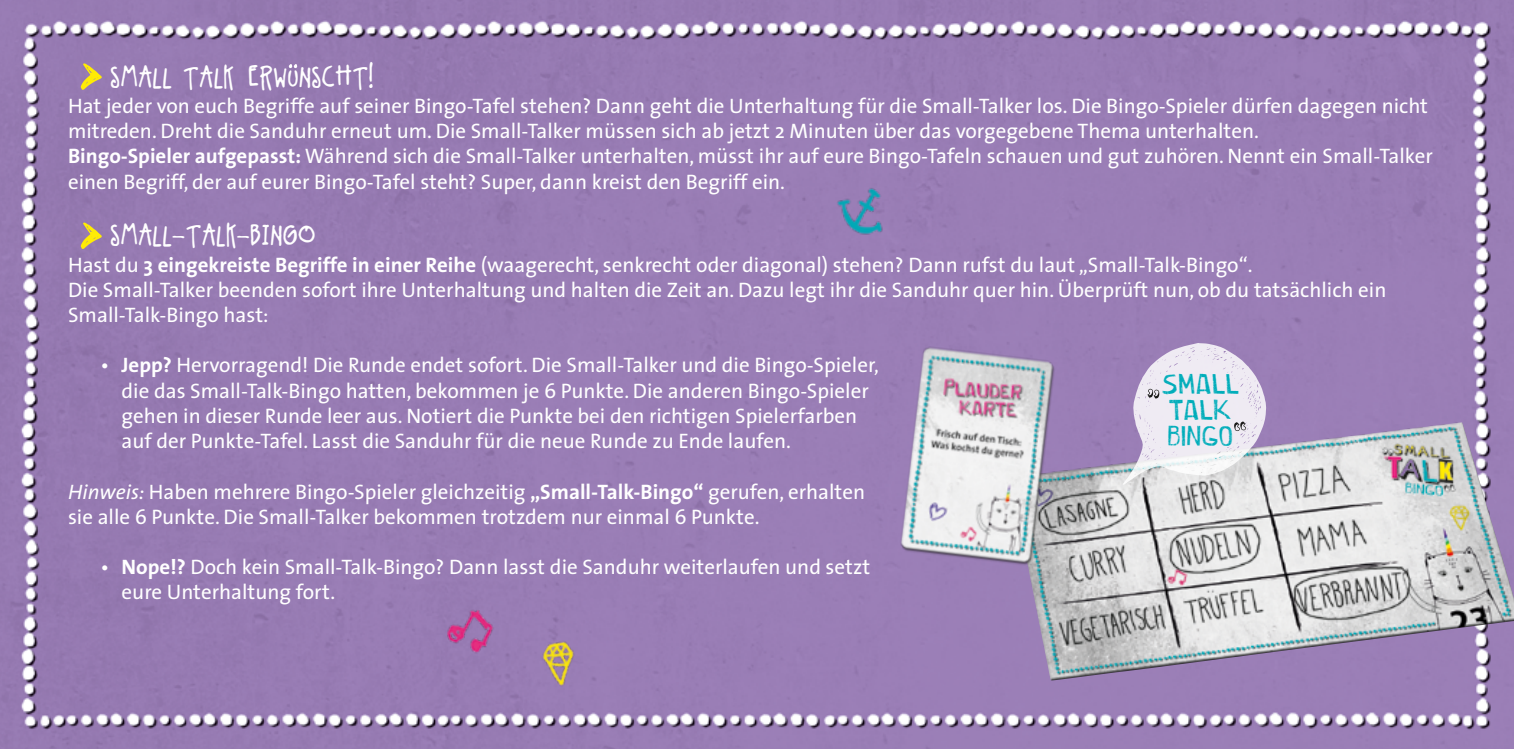
<style>
.page{position:relative;width:1514px;height:749px;background:#fff}
.page>*{position:absolute;margin:0;border:0;box-sizing:border-box;transform-origin:0 0}
.t1{font:28.5px/25.5px "Cordelina";letter-spacing:.02em;color:#00adba}
.t2{font:27px "A Little Pot";letter-spacing:.03em;color:#fff}
.t3{font:21px/25.2px "The Sans";color:#fff}
.s1{font-weight:700}
.s2{font-size:21px}
.s3{font-style:italic}
</style>
<div class="page">
<div style="left:0;top:0;width:1514px;height:748px;background:#997db5"></div>
<img style="left:533px;top:628px;width:54px;height:65px">
<img style="left:427px;top:594px;width:74px;height:68px">
<svg style="left:81px;top:63px;width:21px;height:27px"></svg>
<svg style="left:81px;top:222px;width:21px;height:27px"></svg>
<img style="left:988px;top:351px;width:526px;height:329px">
<img style="left:884px;top:333px;width:183px;height:247px">
<img style="left:825px;top:178px;width:68px;height:61px">
<svg style="left:289px;top:64px;width:8px;height:4px"></svg>
<svg style="left:1122px;top:343px;width:144px;height:142px;background:#d9d2e2"></svg>
<p class="t2" style="left:111px;top:63px;width:264px">SMALL TALK ERWUNSCHT!</p>
<p class="t3" style="left:68px;top:93px;width:1366px">Hat jeder von euch Begriffe auf seiner Bingo-Tafel stehen? Dann geht die Unterhaltung für die Small-Talker los. Die Bingo-Spieler dürfen dagegen nicht mitreden. Dreht die Sanduhr erneut um. Die Small-Talker müssen sich ab jetzt 2 Minuten über das vorgegebene Thema unterhalten.<br><span class="s1">Bingo-Spieler aufgepasst:</span> Während sich die Small-Talker unterhalten, müsst ihr auf eure Bingo-Tafeln schauen und gut zuhören. Nennt ein Small-Talker einen Begriff, der auf eurer Bingo-Tafel steht? Super, dann kreist den Begriff ein.</p>
<p class="t2" style="left:111px;top:221px;width:206px">SMALL<span class="s2">-</span>TALK<span class="s2">-</span>BINGO</p>
<p class="t3" style="left:68px;top:251px;width:1320px">Hast du <span class="s1">3 eingekreiste Begriffe in einer Reihe</span> (waagerecht, senkrecht oder diagonal) stehen? Dann rufst du laut „Small-Talk-Bingo“.<br>Die Small-Talker beenden sofort ihre Unterhaltung und halten die Zeit an. Dazu legt ihr die Sanduhr quer hin. Überprüft nun, ob du tatsächlich ein<br>Small-Talk-Bingo hast:</p>
<p class="t3" style="left:122px;top:352px;width:759px;text-indent:-21px">• <span class="s1">Jepp?</span> Hervorragend! Die Runde endet sofort. Die Small-Talker und die Bingo-Spieler, die das Small-Talk-Bingo hatten, bekommen je 6 Punkte. Die anderen Bingo-Spieler gehen in dieser Runde leer aus. Notiert die Punkte bei den richtigen Spielerfarben auf der Punkte-Tafel. Lasst die Sanduhr für die neue Runde zu Ende laufen.</p>
<p class="t3" style="left:68px;top:478px;width:798px"><span class="s3">Hinweis:</span> Haben mehrere Bingo-Spieler gleichzeitig <span class="s1">„Small-Talk-Bingo“</span> gerufen, erhalten sie alle 6 Punkte. Die Small-Talker bekommen trotzdem nur einmal 6 Punkte.</p>
<p class="t3" style="left:122px;top:553px;width:750px;text-indent:-21px">• <span class="s1">Nope!?</span> Doch kein Small-Talk-Bingo? Dann lasst die Sanduhr weiterlaufen und setzt eure Unterhaltung fort.</p>
<h1 class="t1" style="left:1162px;top:370px;width:78px">SMALL<br>TALK<br>BINGO</h1>
</div>
